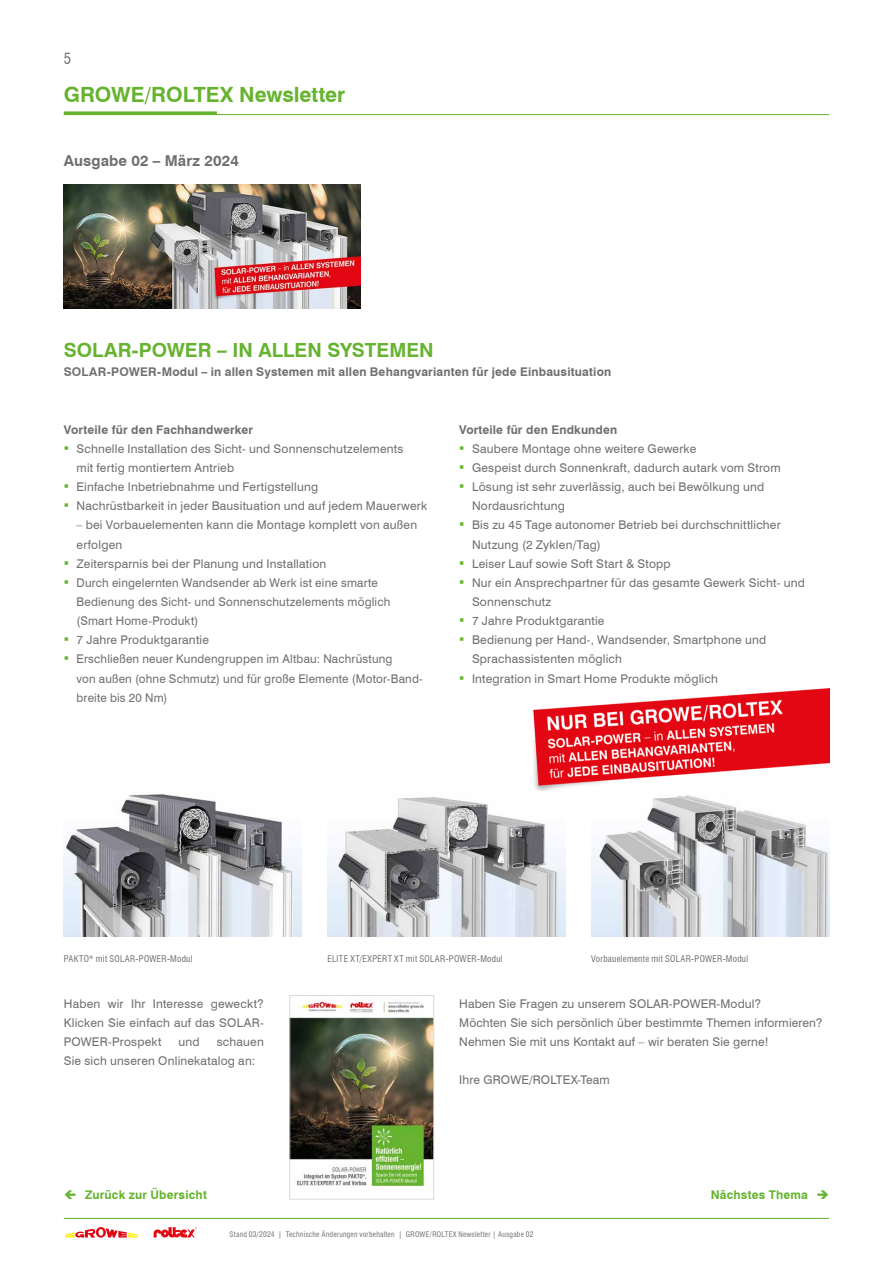
<style>
.page{position:relative;width:893px;height:1263px;background:#fff}
.page>*{position:absolute;margin:0;border:0;box-sizing:border-box;transform-origin:0 0}
.t1{font:700 21px "Swiss 721 BT";color:#65b32e}
.Headline_NL{font:700 19.5px "Swiss 721 BT";color:#65b32e}
.t2{font:700 15px "Swiss 721 BT";letter-spacing:.01em;color:#706f6f}
.t3{font:condensed 15px "Swiss 721 BT";color:#706f6f}
.GRW_05a_TXT_Flattersatz{font:12px/19.2px "Swiss 721 BT";letter-spacing:.015em;color:#706f6f}
._04_TXT_Blocksatz_GRAU_8pt{font:12px/19.2px "Swiss 721 BT";letter-spacing:.015em;color:#706f6f;text-align:justify}
.Subheadline_NL{font:700 12px "Swiss 721 BT";letter-spacing:.015em;color:#706f6f}
._04_TXT_Blocksatz_GRAU_8pt-2{font:700 12px "Swiss 721 BT";letter-spacing:.015em;color:#65b32e}
._04_TXT_Blocksatz_GRAU_8pt-3{font:700 12px "Swiss 721 BT";letter-spacing:.015em;color:#706f6f}
.GRW_05a_TXT_Flattersatz-2{font:700 12px "Swiss 721 BT";letter-spacing:.01em;color:#706f6f}
.GRW_NOTE_Cond_GRAU_links_6pt_ohne_Raster{font:condensed 9px "Swiss 721 BT";letter-spacing:.03em;color:#706f6f}
.t4{font:condensed 7.5px "Swiss 721 BT";letter-spacing:.03em;color:#706f6f}
.s1{font-family:"Arial";font-size:15px;color:#65b32e}
</style>
<div class="page">
<hr style="left:64px;top:114px;width:765px;height:1px;background:#65b32e">
<svg style="left:64px;top:111px;width:153px;height:3px"></svg>
<hr style="left:64px;top:1218px;width:765px;height:1px;background:#65b32e">
<svg style="left:65px;top:1227px;width:73px;height:11px"></svg>
<svg style="left:154px;top:1227px;width:43px;height:11px"></svg>
<img style="left:64px;top:185px;width:296px;height:124px">
<img style="left:533px;top:689px;width:296px;height:102px">
<img style="left:327px;top:797px;width:239px;height:139px">
<img style="left:64px;top:794px;width:238px;height:142px">
<img style="left:591px;top:795px;width:238px;height:141px">
<img style="left:291px;top:998px;width:141px;height:189px">
<div style="left:289px;top:995px;width:145px;height:204px;border:1px solid #dadada"></div>
<p class="t3" style="left:64px;top:49px;width:9px">5</p>
<h1 class="t1" style="left:64px;top:82px;width:283px">GROWE/ROLTEX Newsletter</h1>
<p class="t2" style="left:64px;top:151px;width:177px">Ausgabe 02 – März 2024</p>
<p class="Headline_NL" style="left:64px;top:338px;width:371px">SOLAR-POWER – IN ALLEN SYSTEMEN</p>
<p class="Subheadline_NL" style="left:64px;top:365px;width:549px">SOLAR-POWER-Modul – in allen Systemen mit allen Behangvarianten für jede Einbausituation</p>
<p class="_04_TXT_Blocksatz_GRAU_8pt-3" style="left:64px;top:422px;width:191px">Vorteile für den Fachhandwerker</p>
<p class="GRW_05a_TXT_Flattersatz" style="left:77px;top:439px;width:328px;text-indent:-13px"><span class="s1">▪</span> Schnelle Installation des Sicht- und Sonnenschutzelements mit fertig montiertem Antrieb</p>
<p class="GRW_05a_TXT_Flattersatz" style="left:64px;top:477px;width:256px"><span class="s1">▪</span> Einfache Inbetriebnahme und Fertigstellung</p>
<p class="GRW_05a_TXT_Flattersatz" style="left:64px;top:496px;width:365px"><span class="s1">▪</span> Nachrüstbarkeit in jeder Bausituation und auf jedem Mauerwerk</p>
<p class="GRW_05a_TXT_Flattersatz" style="left:77px;top:515px;width:342px">– bei Vorbauelementen kann die Montage komplett von außen erfolgen</p>
<p class="GRW_05a_TXT_Flattersatz" style="left:64px;top:554px;width:264px"><span class="s1">▪</span> Zeitersparnis bei der Planung und Installation</p>
<p class="GRW_05a_TXT_Flattersatz" style="left:77px;top:573px;width:315px;text-indent:-13px"><span class="s1">▪</span> Durch eingelernten Wandsender ab Werk ist eine smarte<br>Bedienung des Sicht- und Sonnenschutzelements möglich (Smart Home-Produkt)</p>
<p class="GRW_05a_TXT_Flattersatz" style="left:64px;top:630px;width:147px"><span class="s1">▪</span> 7 Jahre Produktgarantie</p>
<p class="GRW_05a_TXT_Flattersatz" style="left:77px;top:649px;width:348px;text-indent:-13px"><span class="s1">▪</span> Erschließen neuer Kundengruppen im Altbau: Nachrüstung<br>von außen (ohne Schmutz) und für große Elemente (Motor-Band&shy;breite bis 20 Nm)</p>
<p class="GRW_05a_TXT_Flattersatz-2" style="left:459px;top:422px;width:159px">Vorteile für den Endkunden</p>
<p class="GRW_05a_TXT_Flattersatz" style="left:459px;top:439px;width:238px"><span class="s1">▪</span> Saubere Montage ohne weitere Gewerke</p>
<p class="GRW_05a_TXT_Flattersatz" style="left:459px;top:458px;width:323px"><span class="s1">▪</span> Gespeist durch Sonnenkraft, dadurch autark vom Strom</p>
<p class="GRW_05a_TXT_Flattersatz" style="left:472px;top:477px;width:294px;text-indent:-13px"><span class="s1">▪</span> Lösung ist sehr zuverlässig, auch bei Bewölkung und<br>Nordausrichtung</p>
<p class="GRW_05a_TXT_Flattersatz" style="left:472px;top:515px;width:310px;text-indent:-13px"><span class="s1">▪</span> Bis zu 45 Tage autonomer Betrieb bei durchschnittlicher<br>Nutzung (2 Zyklen/Tag)</p>
<p class="GRW_05a_TXT_Flattersatz" style="left:459px;top:554px;width:213px"><span class="s1">▪</span> Leiser Lauf sowie Soft Start &amp; Stopp</p>
<p class="GRW_05a_TXT_Flattersatz" style="left:472px;top:573px;width:334px;text-indent:-13px"><span class="s1">▪</span> Nur ein Ansprechpartner für das gesamte Gewerk Sicht- und<br>Sonnenschutz</p>
<p class="GRW_05a_TXT_Flattersatz" style="left:459px;top:611px;width:147px"><span class="s1">▪</span> 7 Jahre Produktgarantie</p>
<p class="GRW_05a_TXT_Flattersatz" style="left:472px;top:630px;width:296px;text-indent:-13px"><span class="s1">▪</span> Bedienung per Hand-, Wandsender, Smartphone und<br>Sprachassistenten möglich</p>
<p class="GRW_05a_TXT_Flattersatz" style="left:459px;top:668px;width:260px"><span class="s1">▪</span> Integration in Smart Home Produkte möglich</p>
<p class="GRW_NOTE_Cond_GRAU_links_6pt_ohne_Raster" style="left:64px;top:954px;width:130px">PAKTO<sup>®</sup> mit SOLAR-POWER-Modul</p>
<p class="GRW_NOTE_Cond_GRAU_links_6pt_ohne_Raster" style="left:327px;top:954px;width:177px">ELITE XT/EXPERT XT mit SOLAR-POWER-Modul</p>
<p class="GRW_NOTE_Cond_GRAU_links_6pt_ohne_Raster" style="left:591px;top:954px;width:159px">Vorbauelemente mit SOLAR-POWER-Modul</p>
<p class="_04_TXT_Blocksatz_GRAU_8pt" style="left:64px;top:994px;width:202px">Haben wir Ihr Interesse geweckt?<br>Klicken Sie einfach auf das SOLAR-POWER-Prospekt</p>
<p class="_04_TXT_Blocksatz_GRAU_8pt" style="left:64px;top:1032px;width:202px;text-indent:153px">schauen<br>Sie sich unseren Onlinekatalog an:</p>
<p class="_04_TXT_Blocksatz_GRAU_8pt" style="left:179px;top:1032px;width:23px">und</p>
<p class="_04_TXT_Blocksatz_GRAU_8pt-2" style="left:85px;top:1188px;width:123px">Zurück zur Übersicht</p>
<p class="GRW_05a_TXT_Flattersatz" style="left:459px;top:994px;width:365px">Haben Sie Fragen zu unserem SOLAR-POWER-Modul?<br>Möchten Sie sich persönlich über bestimmte Themen informieren?<br>Nehmen Sie mit uns Kontakt auf – wir beraten Sie gerne!</p>
<p class="GRW_05a_TXT_Flattersatz" style="left:459px;top:1070px;width:152px">Ihre GROWE/ROLTEX-Team</p>
<p class="_04_TXT_Blocksatz_GRAU_8pt-2" style="left:711px;top:1188px;width:120px">Nächstes Thema ➔</p>
<p class="t4" style="left:230px;top:1230px;width:305px">Stand 03/2024 | Technische Änderungen vorbehalten | GROWE/ROLTEX Newsletter | Ausgabe 02</p>
</div>
